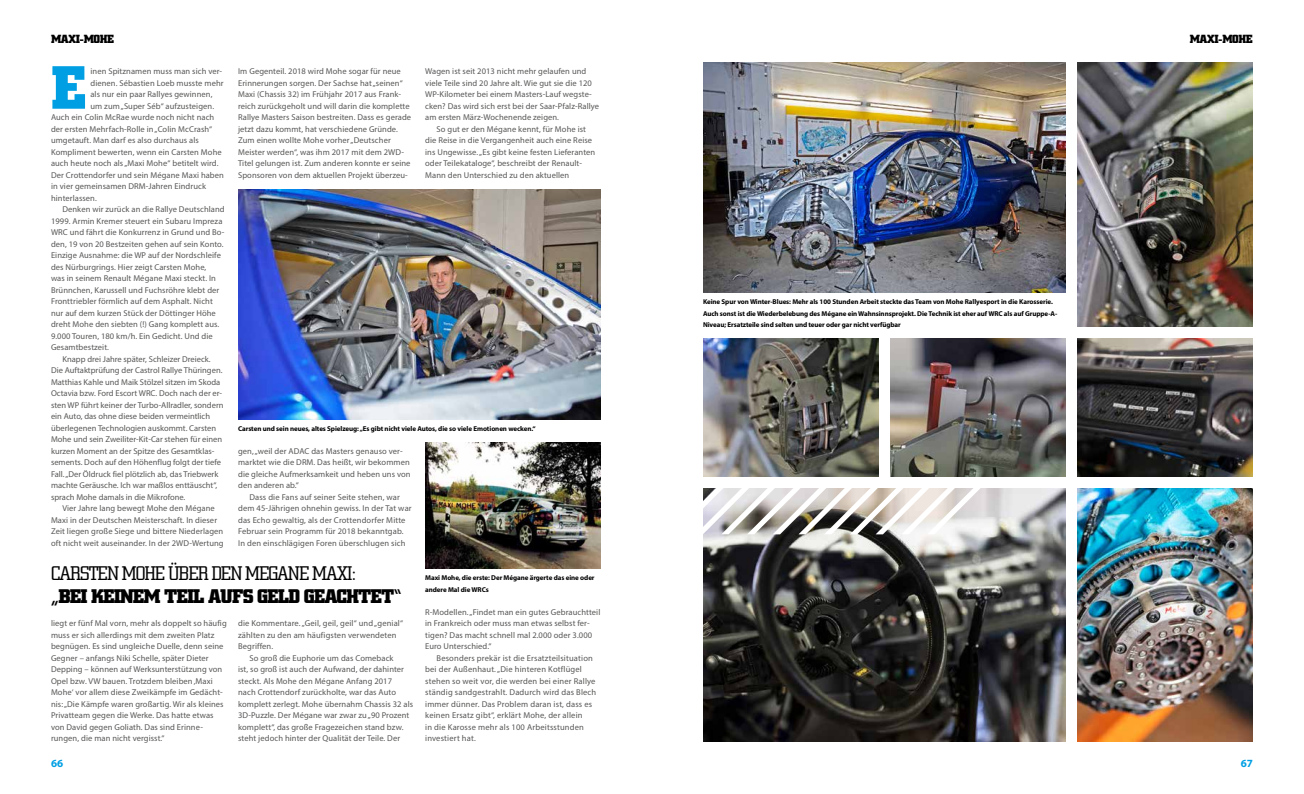
<style>
.page{position:relative;width:1304px;height:794px;background:#fff}
.page>*{position:absolute;margin:0;border:0;box-sizing:border-box;transform-origin:0 0}
.t1{font:700 61.3px "Square Slabserif 711 BT";color:#009fe3}
.t2{font:700 20px "Square Slabserif 711 BT";letter-spacing:-.05em;color:#000}
.t3{font:300 20px "Square Slabserif 711 BT";letter-spacing:-.05em;color:#000}
.t4{font:700 12px "Square Slabserif 711 BT";letter-spacing:-.03em;color:#000}
.t5{font:700 11px "Myriad Pro";color:#009fe3}
.t6{font:8.5px/11.5px "Myriad Pro";letter-spacing:.01em;color:#575756}
.t7{font:700 7px/11.5px "Myriad Pro";letter-spacing:-.01em;color:#000}
</style>
<div class="page">
<img style="left:238px;top:189px;width:363px;height:230px">
<img style="left:425px;top:442px;width:176px;height:127px">
<img style="left:1077px;top:339px;width:176px;height:138px">
<img style="left:703px;top:63px;width:363px;height:230px">
<img style="left:1077px;top:488px;width:176px;height:253px">
<img style="left:1077px;top:63px;width:176px;height:263px">
<img style="left:890px;top:339px;width:176px;height:138px">
<img style="left:703px;top:339px;width:176px;height:138px">
<img style="left:703px;top:488px;width:363px;height:253px">
<svg style="left:703px;top:488px;width:290px;height:46px"></svg>
<h3 class="t4" style="left:51px;top:32px;width:65px">MAXI-MOHE</h3>
<h3 class="t4" style="left:1190px;top:32px;width:65px">MAXI-MOHE</h3>
<p class="t6" style="left:425px;top:65px;width:163px">Wagen ist seit 2013 nicht mehr gelaufen und</p>
<p class="t6" style="left:425px;top:77px;width:168px">viele Teile sind 20 Jahre alt. Wie gut sie die 120</p>
<p class="t6" style="left:425px;top:88px;width:168px">WP-Kilometer bei einem Masters-Lauf wegste-</p>
<p class="t6" style="left:425px;top:100px;width:175px">cken? Das wird sich erst bei der Saar-Pfalz-Rallye</p>
<p class="t6" style="left:425px;top:111px;width:135px">am ersten März-Wochenende zeigen.</p>
<p class="t6" style="left:437px;top:123px;width:151px">So gut er den Mégane kennt, für Mohe ist</p>
<p class="t6" style="left:425px;top:134px;width:168px">die Reise in die Vergangenheit auch eine Reise</p>
<p class="t6" style="left:425px;top:146px;width:172px">ins Ungewisse. „Es gibt keine festen Lieferanten</p>
<p class="t6" style="left:425px;top:157px;width:158px">oder Teilekataloge“, beschreibt der Renault-</p>
<p class="t6" style="left:425px;top:169px;width:146px">Mann den Unterschied zu den aktuellen</p>
<h1 class="t1" style="left:51px;top:50px;width:37px">E</h1>
<p class="t6" style="left:90px;top:65px;width:133px">inen Spitznamen muss man sich ver-</p>
<p class="t6" style="left:238px;top:65px;width:175px">Im Gegenteil. 2018 wird Mohe sogar für neue Erinnerungen sorgen. Der Sachse hat „seinen“ Maxi (Chassis 32) im Frühjahr 2017 aus Frank&shy;reich zurückgeholt und will darin die komplette Rallye Masters Saison bestreiten. Dass es gerade jetzt dazu kommt, hat verschiedene Gründe.<br>Zum einen wollte Mohe vorher „Deutscher Meister werden“, was ihm 2017 mit dem 2WD-Titel gelungen ist. Zum anderen konnte er seine Sponsoren von dem aktuellen Projekt überzeu-</p>
<p class="t6" style="left:90px;top:77px;width:135px">dienen. Sébastien Loeb musste mehr</p>
<p class="t6" style="left:90px;top:88px;width:123px">als nur ein paar Rallyes gewinnen,</p>
<p class="t6" style="left:90px;top:100px;width:125px">um zum „Super Séb“ aufzusteigen.</p>
<p class="t6" style="left:51px;top:111px;width:165px">Auch ein Colin McRae wurde noch nicht nach</p>
<p class="t6" style="left:51px;top:123px;width:163px">der ersten Mehrfach-Rolle in „Colin McCrash“</p>
<p class="t6" style="left:51px;top:134px;width:149px">umgetauft. Man darf es also durchaus als</p>
<p class="t6" style="left:51px;top:146px;width:172px">Kompliment bewerten, wenn ein Carsten Mohe</p>
<p class="t6" style="left:51px;top:157px;width:169px">auch heute noch als „Maxi Mohe“ betitelt wird.</p>
<p class="t6" style="left:51px;top:169px;width:174px">Der Crottendorfer und sein Mégane Maxi haben</p>
<p class="t6" style="left:51px;top:180px;width:156px">in vier gemeinsamen DRM-Jahren Eindruck</p>
<p class="t6" style="left:51px;top:192px;width:47px">hinterlassen.</p>
<p class="t6" style="left:62px;top:203px;width:164px">Denken wir zurück an die Rallye Deutschland</p>
<p class="t6" style="left:51px;top:215px;width:173px">1999. Armin Kremer steuert ein Subaru Impreza</p>
<p class="t6" style="left:51px;top:226px;width:175px">WRC und fährt die Konkurrenz in Grund und Bo-</p>
<p class="t6" style="left:51px;top:238px;width:174px">den, 19 von 20 Bestzeiten gehen auf sein Konto.</p>
<p class="t6" style="left:51px;top:249px;width:171px">Einzige Ausnahme: die WP auf der Nordschleife</p>
<p class="t6" style="left:51px;top:261px;width:157px">des Nürburgrings. Hier zeigt Carsten Mohe,</p>
<p class="t6" style="left:51px;top:272px;width:166px">was in seinem Renault Mégane Maxi steckt. In</p>
<p class="t6" style="left:51px;top:284px;width:170px">Brünnchen, Karussell und Fuchsröhre klebt der</p>
<p class="t6" style="left:51px;top:295px;width:163px">Fronttriebler förmlich auf dem Asphalt. Nicht</p>
<p class="t6" style="left:51px;top:307px;width:166px">nur auf dem kurzen Stück der Döttinger Höhe</p>
<p class="t6" style="left:51px;top:318px;width:170px">dreht Mohe den siebten (!) Gang komplett aus.</p>
<p class="t6" style="left:51px;top:330px;width:163px">9.000 Touren, 180 km/h. Ein Gedicht. Und die</p>
<p class="t6" style="left:51px;top:341px;width:59px">Gesamtbestzeit.</p>
<p class="t6" style="left:62px;top:353px;width:150px">Knapp drei Jahre später, Schleizer Dreieck.</p>
<p class="t6" style="left:51px;top:364px;width:173px">Die Auftaktprüfung der Castrol Rallye Thüringen.</p>
<p class="t6" style="left:51px;top:376px;width:171px">Matthias Kahle und Maik Stölzel sitzen im Skoda</p>
<p class="t6" style="left:51px;top:387px;width:173px">Octavia bzw. Ford Escort WRC. Doch nach der er-</p>
<p class="t6" style="left:51px;top:399px;width:174px">sten WP führt keiner der Turbo-Allradler, sondern</p>
<p class="t6" style="left:51px;top:410px;width:161px">ein Auto, das ohne diese beiden vermeintlich</p>
<p class="t6" style="left:51px;top:422px;width:167px">überlegenen Technologien auskommt. Carsten</p>
<p class="t6" style="left:51px;top:433px;width:173px">Mohe und sein Zweiliter-Kit-Car stehen für einen</p>
<p class="t6" style="left:51px;top:445px;width:165px">kurzen Moment an der Spitze des Gesamtklas-</p>
<p class="t6" style="left:51px;top:456px;width:171px">sements. Doch auf den Höhenflug folgt der tiefe</p>
<p class="t6" style="left:51px;top:468px;width:169px">Fall. „Der Öldruck fiel plötzlich ab, das Triebwerk</p>
<p class="t6" style="left:51px;top:479px;width:168px">machte Geräusche. Ich war maßlos enttäuscht“,</p>
<p class="t6" style="left:51px;top:491px;width:136px">sprach Mohe damals in die Mikrofone.</p>
<p class="t6" style="left:62px;top:502px;width:154px">Vier Jahre lang bewegt Mohe den Mégane</p>
<p class="t6" style="left:51px;top:514px;width:168px">Maxi in der Deutschen Meisterschaft. In dieser</p>
<p class="t6" style="left:51px;top:525px;width:174px">Zeit liegen große Siege und bittere Niederlagen</p>
<p class="t6" style="left:51px;top:537px;width:174px">oft nicht weit auseinander. In der 2WD-Wertung</p>
<p class="t7" style="left:703px;top:296px;width:356px">Keine Spur von Winter-Blues: Mehr als 100 Stunden Arbeit steckte das Team von Mohe Rallyesport in die Karosserie.<br>Auch sonst ist die Wiederbelebung des Mégane ein Wahnsinnsprojekt. Die Technik ist eher auf WRC als auf Gruppe-A-<br>Niveau; Ersatzteile sind selten und teuer oder gar nicht verfügbar</p>
<p class="t7" style="left:238px;top:422px;width:299px">Carsten und sein neues, altes Spielzeug: „Es gibt nicht viele Autos, die so viele Emotionen wecken.“</p>
<p class="t6" style="left:238px;top:445px;width:174px">gen, „weil der ADAC das Masters genauso ver&shy;marktet wie die DRM. Das heißt, wir bekommen die gleiche Aufmerksamkeit und heben uns von den anderen ab.“</p>
<p class="t6" style="left:238px;top:491px;width:175px;text-indent:11px">Dass die Fans auf seiner Seite stehen, war dem 45-Jährigen ohnehin gewiss. In der Tat war das Echo gewaltig, als der Crottendorfer Mitte Februar sein Programm für 2018 bekanntgab.<br>In den einschlägigen Foren überschlugen sich</p>
<h2 class="t3" style="left:51px;top:561px;width:307px">CARSTEN MOHE ÜBER DEN MEGANE MAXI:</h2>
<h2 class="t2" style="left:51px;top:584px;width:352px">„BEI KEINEM TEIL AUFS GELD GEACHTET“</h2>
<p class="t6" style="left:51px;top:617px;width:177px">liegt er fünf Mal vorn, mehr als doppelt so häufig muss er sich allerdings mit dem zweiten Platz begnügen. Es sind ungleiche Duelle, denn seine Gegner – anfangs Niki Schelle, später Dieter Depping – können auf Werksunterstützung von Opel bzw. VW bauen. Trotzdem bleiben ‚Maxi Mohe‘ vor allem diese Zweikämpfe im Gedächt&shy;nis: „Die Kämpfe waren großartig. Wir als kleines Privatteam gegen die Werke. Das hatte etwas von David gegen Goliath. Das sind Erinne&shy;rungen, die man nicht vergisst.“</p>
<p class="t6" style="left:238px;top:617px;width:166px">die Kommentare. „Geil, geil, geil“ und „genial“ zählten zu den am häufigsten verwendeten<br>Begriffen.</p>
<p class="t6" style="left:238px;top:652px;width:177px;text-indent:11px">So groß die Euphorie um das Comeback<br>ist, so groß ist auch der Aufwand, der dahinter steckt. Als Mohe den Mégane Anfang 2017<br>nach Crottendorf zurückholte, war das Auto komplett zerlegt. Mohe übernahm Chassis 32 als 3D-Puzzle. Der Mégane war zwar zu „90 Prozent komplett“, das große Fragezeichen stand bzw. steht jedoch hinter der Qualität der Teile. Der</p>
<p class="t7" style="left:425px;top:572px;width:171px">Maxi Mohe, die erste: Der Mégane ärgerte das eine oder andere Mal die WRCs</p>
<p class="t6" style="left:425px;top:606px;width:177px">R-Modellen. „Findet man ein gutes Gebrauchtteil in Frankreich oder muss man etwas selbst fer&shy;tigen? Das macht schnell mal 2.000 oder 3.000<br>Euro Unterschied.“</p>
<p class="t6" style="left:425px;top:652px;width:173px;text-indent:11px">Besonders prekär ist die Ersatzteilsituation bei der Außenhaut. „Die hinteren Kotflügel stehen so weit vor, die werden bei einer Rallye ständig sandgestrahlt. Dadurch wird das Blech immer dünner. Das Problem daran ist, dass es keinen Ersatz gibt“, erklärt Mohe, der allein<br>in die Karosse mehr als 100 Arbeitsstunden investiert hat.</p>
<p class="t5" style="left:51px;top:756px;width:14px">66</p>
<p class="t5" style="left:1241px;top:756px;width:14px">67</p>
</div>
